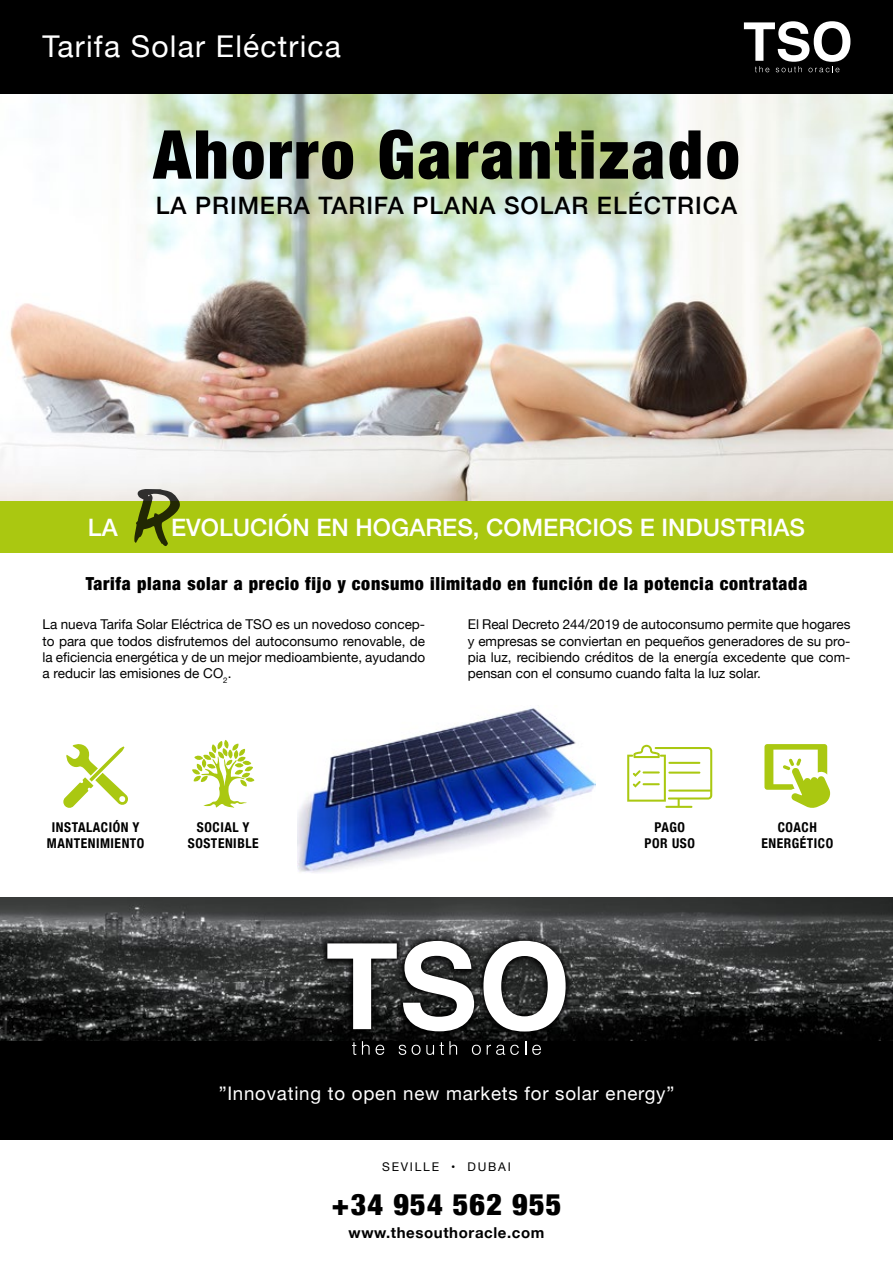
<style>
.page{position:relative;width:893px;height:1263px;background:#fff}
.page>*{position:absolute;margin:0;border:0;box-sizing:border-box;transform-origin:0 0}
.t1{font:900 condensed 67.5px "Helvetica Neue";letter-spacing:.04em;color:#000}
.t2{font:30px "Helvetica Neue";letter-spacing:.04em;color:#fff}
.t3{font:900 condensed 30px "Helvetica Neue";letter-spacing:.04em;color:#000}
.t4{font:500 24px "Helvetica Neue";color:#fff}
.t5{font:500 24px "Helvetica Neue";letter-spacing:.04em;color:#000}
.t6{font:18.75px "Helvetica Neue";letter-spacing:.04em;color:#fff}
.t7{font:900 condensed 18px "Helvetica Neue";letter-spacing:.04em;color:#000}
.t8{font:700 15px "Helvetica Neue";letter-spacing:.04em;color:#000}
.t9{font:13.5px/16.2px "Helvetica Neue";color:#000;text-align:justify}
.t10{font:700 condensed 13.5px/16.2px "Helvetica Neue";letter-spacing:.04em;color:#000;text-align:center}
.t11{font:12px "Helvetica Neue";letter-spacing:.15em;color:#000}
</style>
<div class="page">
<img style="left:0;top:94px;width:893px;height:408px">
<div style="left:0;top:0;width:893px;height:94px;background:#000"></div>
<div style="left:0;top:897px;width:893px;height:243px;background:#000"></div>
<img style="left:0;top:897px;width:893px;height:144px">
<svg style="left:320px;top:933px;width:253px;height:106px"></svg>
<svg style="left:327px;top:943px;width:70px;height:86px"></svg>
<svg style="left:403px;top:941px;width:71px;height:90px"></svg>
<svg style="left:483px;top:941px;width:83px;height:90px"></svg>
<svg style="left:352px;top:1042px;width:4px;height:13px"></svg>
<svg style="left:362px;top:1041px;width:8px;height:14px"></svg>
<svg style="left:376px;top:1045px;width:8px;height:10px"></svg>
<svg style="left:399px;top:1045px;width:7px;height:10px"></svg>
<svg style="left:412px;top:1041px;width:45px;height:14px"></svg>
<svg style="left:472px;top:1045px;width:9px;height:10px"></svg>
<svg style="left:487px;top:1045px;width:32px;height:10px"></svg>
<svg style="left:525px;top:1041px;width:1px;height:14px"></svg>
<svg style="left:532px;top:1045px;width:9px;height:10px"></svg>
<svg style="left:744px;top:21px;width:106px;height:51px"></svg>
<img style="left:298px;top:708px;width:297px;height:165px">
<svg style="left:63px;top:744px;width:65px;height:64px"></svg>
<svg style="left:764px;top:744px;width:66px;height:64px"></svg>
<svg style="left:192px;top:740px;width:62px;height:68px"></svg>
<div style="left:0;top:502px;width:893px;height:51px;background:#aac811"></div>
<svg style="left:134px;top:489px;width:46px;height:57px"></svg>
<svg style="left:627px;top:745px;width:85px;height:63px"></svg>
<h2 class="t2" style="left:43px;top:25px;width:300px">Tarifa Solar Eléctrica</h2>
<h1 class="t1" style="left:153px;top:99px;width:588px">Ahorro Garantizado</h1>
<h3 class="t5" style="left:156px;top:186px;width:583px">LA PRIMERA TARIFA PLANA SOLAR ELÉCTRICA</h3>
<h3 class="t4" style="left:88px;top:508px;width:31px">LA</h3>
<h3 class="t4" style="left:171px;top:508px;width:635px">EVOLUCIÓN EN HOGARES, COMERCIOS E INDUSTRIAS</h3>
<h3 class="t7" style="left:86px;top:569px;width:723px">Tarifa plana solar a precio fijo y consumo ilimitado en función de la potencia contratada</h3>
<p class="t9" style="left:43px;top:617px;width:384px">La nueva Tarifa Solar Eléctrica de TSO es un novedoso concep&shy;to para que todos disfrutemos del autoconsumo renovable, de la eficiencia energética y de un mejor medioambiente, ayudando a reducir las emisiones de CO<sub>2</sub>.</p>
<p class="t9" style="left:468px;top:617px;width:384px">El Real Decreto 244/2019 de autoconsumo permite que hogares y empresas se conviertan en pequeños generadores de su pro&shy;pia luz, recibiendo créditos de la energía excedente que com&shy;pensan con el consumo cuando falta la luz solar.</p>
<p class="t10" style="left:47px;top:818px;width:99px">INSTALACIÓN Y<br>MANTENIMIENTO</p>
<p class="t10" style="left:188px;top:818px;width:72px">SOCIAL Y<br>SOSTENIBLE</p>
<p class="t10" style="left:645px;top:818px;width:52px">PAGO<br>POR USO</p>
<p class="t10" style="left:761px;top:818px;width:73px">COACH<br>ENERGÉTICO</p>
<h3 class="t6" style="left:219px;top:1080px;width:457px">”Innovating to open new markets for solar energy”</h3>
<p class="t11" style="left:382px;top:1158px;width:130px">SEVILLE • DUBAI</p>
<h2 class="t3" style="left:332px;top:1179px;width:231px">+34 954 562 955</h2>
<p class="t8" style="left:349px;top:1221px;width:197px">www.thesouthoracle.com</p>
</div>
